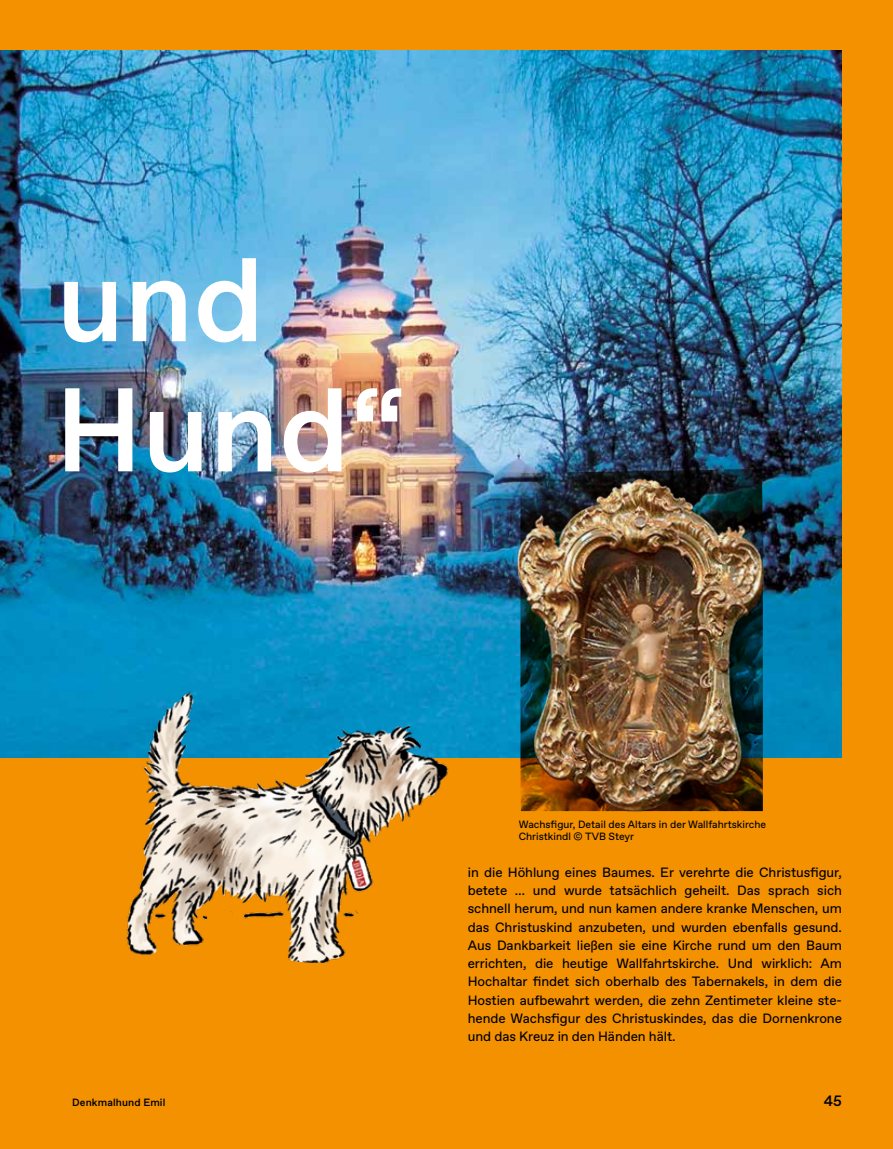
<style>
.page{position:relative;width:893px;height:1149px;background:#fff}
.page>*{position:absolute;margin:0;border:0;box-sizing:border-box;transform-origin:0 0}
.t1{font:500 118.5px/130.1px "Favorit Std";color:#fff}
.t2{font:500 15px "Favorit Std";color:#000}
.t3{font:13.5px/18.3px "Favorit Std";letter-spacing:-.005em;color:#000;text-align:justify}
.t4{font:10.5px/12px "Favorit Std";color:#000}
.t5{font:500 10.5px "Favorit Std";letter-spacing:.01em;color:#000}
</style>
<div class="page">
<div style="left:0;top:0;width:893px;height:1148px;background:#f39100"></div>
<img style="left:0;top:51px;width:842px;height:706px">
<img style="left:515px;top:475px;width:253px;height:337px">
<img style="left:121px;top:674px;width:357px;height:289px">
<h1 class="t1" style="left:55px;top:233px;width:353px">und<br>Hund“</h1>
<p class="t4" style="left:519px;top:818px;width:249px">Wachsfigur, Detail des Altars in der Wallfahrtskirche<br>Christkindl © TVB Steyr</p>
<p class="t3" style="left:468px;top:862px;width:376px">in die Höhlung eines Baumes. Er verehrte die Christusfigur, betete … und wurde tatsächlich geheilt. Das sprach sich schnell herum, und nun kamen andere kranke Menschen, um das Christuskind anzubeten, und wurden ebenfalls gesund.<br>Aus Dankbarkeit ließen sie eine Kirche rund um den Baum errichten, die heutige Wallfahrtskirche. Und wirklich: Am Hochaltar findet sich oberhalb des Tabernakels, in dem die Hostien aufbewahrt werden, die zehn Zentimeter kleine ste&shy;hende Wachsfigur des Christuskindes, das die Dornenkrone und das Kreuz in den Händen hält.</p>
<p class="t5" style="left:72px;top:1094px;width:95px">Denkmalhund Emil</p>
<p class="t2" style="left:824px;top:1090px;width:20px">45</p>
</div>
